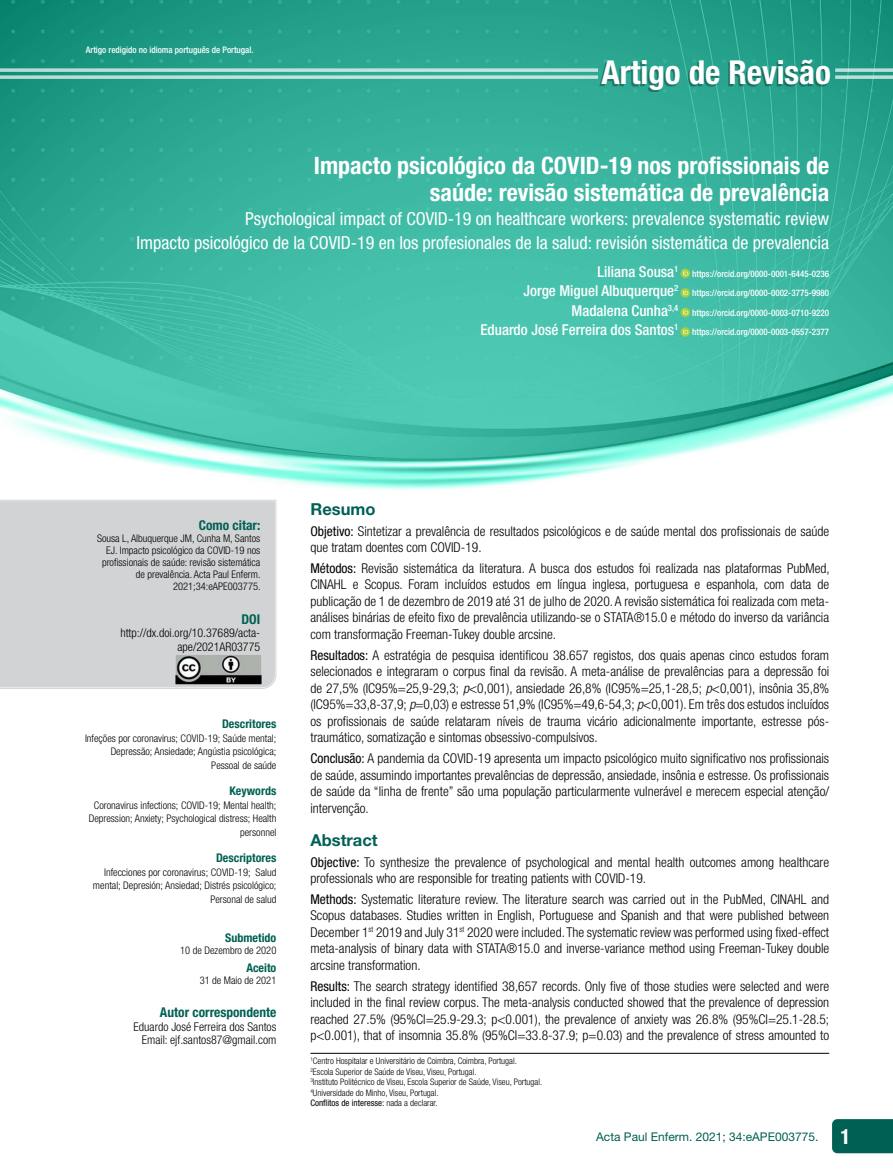
<style>
.page{position:relative;width:893px;height:1170px;background:#fff}
.page>*{position:absolute;margin:0;border:0;box-sizing:border-box;transform-origin:0 0}
.t1{font:700 condensed 33px "Helvetica Neue LT Std";color:#fff}
.t2{font:700 condensed 24px/27px "Helvetica Neue LT Std";color:#fff;text-align:right}
.t3{font:condensed 18px/24px "Helvetica Neue LT Std";color:#fff;text-align:right}
.t4{font:700 16.5px "Helvetica Neue LT Std";color:#006053}
.t5{font:500 condensed 15px "Helvetica Neue LT Std";color:#fff}
.t6{font:300 condensed 13.5px/16.5px "Helvetica Neue LT Std";color:#000;text-align:justify}
.t7{font:700 condensed 13.5px "Helvetica Neue LT Std";color:#006053}
.t8{font:300 condensed 12px/13.5px "Helvetica Neue LT Std";color:#000;text-align:right}
.t9{font:700 condensed 12px "Helvetica Neue LT Std";color:#006053}
.t10{font:12px "Helvetica Neue LT Std";color:#006053}
.t11{font:300 condensed 10.5px/13.5px "Helvetica Neue LT Std";color:#000;text-align:right}
.t12{font:300 condensed 9px/10.5px "Helvetica Neue LT Std";color:#000}
.t13{font:500 condensed 9px "Helvetica Neue LT Std";color:#fff}
.s1{font-weight:400}
.s2{font-style:italic}
.s3{font-weight:700;font-stretch:condensed;font-size:21px;color:#fff}
</style>
<div class="page">
<div style="left:832px;top:1119px;width:61px;height:34px;background:#006053"></div>
<img style="left:0;top:0;width:893px;height:490px">
<svg style="left:835px;top:75px;width:58px;height:4px"></svg>
<svg style="left:835px;top:68px;width:58px;height:4px"></svg>
<svg style="left:0;top:500px;width:277px;height:189px"></svg>
<div style="left:0;top:501px;width:275px;height:186px;background:#d1d3d4"></div>
<svg style="left:680px;top:269px;width:10px;height:9px"></svg>
<svg style="left:683px;top:270px;width:5px;height:5px"></svg>
<svg style="left:680px;top:288px;width:10px;height:10px"></svg>
<svg style="left:683px;top:290px;width:5px;height:5px"></svg>
<svg style="left:680px;top:308px;width:10px;height:9px"></svg>
<svg style="left:683px;top:309px;width:5px;height:5px"></svg>
<svg style="left:680px;top:327px;width:10px;height:10px"></svg>
<svg style="left:683px;top:329px;width:5px;height:5px"></svg>
<hr style="left:310px;top:1052px;width:519px;height:1px;background:#000">
<img style="left:175px;top:654px;width:86px;height:31px">
<div style="left:599px;top:61px;width:229px;height:31px;background:#000;opacity:.3"></div>
<svg style="left:0;top:75px;width:598px;height:4px;background:#aadad2"></svg>
<svg style="left:0;top:68px;width:598px;height:4px;background:#aadad1"></svg>
<p class="t13" style="left:86px;top:44px;width:169px">Artigo redigido no idioma português de Portugal.</p>
<h1 class="t1" style="left:601px;top:52px;width:231px">Artigo de Revisão</h1>
<h2 class="t2" style="left:314px;top:151px;width:517px">Impacto psicológico da COVID-19 nos profissionais de saúde: revisão sistemática de prevalência</h2>
<h3 class="t3" style="left:136px;top:206px;width:694px">Psychological impact of COVID-19 on healthcare workers: prevalence systematic review<br>Impacto psicológico de la COVID-19 en los profesionales de la salud: revisión sistemática de prevalencia</h3>
<p class="t5" style="left:598px;top:262px;width:82px">Liliana Sousa<sup>1</sup></p>
<p class="t13" style="left:692px;top:268px;width:138px">https://orcid.org/0000-0001-6445-0236</p>
<p class="t5" style="left:523px;top:282px;width:156px">Jorge Miguel Albuquerque<sup>2</sup></p>
<p class="t13" style="left:692px;top:287px;width:138px">https://orcid.org/0000-0002-3775-9980</p>
<p class="t5" style="left:572px;top:301px;width:108px">Madalena Cunha<sup>3,4</sup></p>
<p class="t13" style="left:692px;top:307px;width:138px">https://orcid.org/0000-0003-0710-9220</p>
<p class="t5" style="left:480px;top:321px;width:200px">Eduardo José Ferreira dos Santos<sup>1</sup></p>
<p class="t13" style="left:692px;top:326px;width:138px">https://orcid.org/0000-0003-0557-2377</p>
<p class="t7" style="left:199px;top:517px;width:63px">Como citar:</p>
<p class="t11" style="left:97px;top:532px;width:165px;line-height:12px">Sousa L, Albuquerque JM, Cunha M, Santos EJ. Impacto psicológico da COVID-19 nos profissionais de saúde: revisão sistemática de prevalência. Acta Paul Enferm.<br>2021;34:eAPE003775.</p>
<p class="t7" style="left:241px;top:611px;width:20px">DOI</p>
<p class="t8" style="left:120px;top:626px;width:141px">http://dx.doi.org/10.37689/acta&shy;ape/2021AR03775</p>
<p class="t9" style="left:222px;top:716px;width:56px">Descritores</p>
<p class="t11" style="left:85px;top:731px;width:193px">Infeções por coronavirus; COVID-19; Saúde mental;<br>Depressão; Ansiedade; Angústia psicológica;<br>Pessoal de saúde</p>
<p class="t9" style="left:230px;top:783px;width:48px">Keywords</p>
<p class="t11" style="left:89px;top:798px;width:189px">Coronavirus infections; COVID-19; Mental health;<br>Depression; Anxiety; Psychological distress; Health personnel</p>
<p class="t9" style="left:216px;top:850px;width:62px">Descriptores</p>
<p class="t11" style="left:93px;top:865px;width:185px">Infecciones por coronavirus; COVID-19; Salud mental; Depresión; Ansiedad; Distrés psicológico;<br>Personal de salud</p>
<p class="t9" style="left:225px;top:930px;width:53px">Submetido</p>
<p class="t11" style="left:180px;top:943px;width:98px">10 de Dezembro de 2020</p>
<p class="t9" style="left:246px;top:960px;width:31px">Aceito</p>
<p class="t11" style="left:200px;top:973px;width:78px">31 de Maio de 2021</p>
<p class="t7" style="left:160px;top:1004px;width:118px">Autor correspondente</p>
<p class="t8" style="left:134px;top:1019px;width:144px">Eduardo José Ferreira dos Santos<br>Email: ejf.santos87@gmail.com</p>
<p class="t4" style="left:310px;top:498px;width:67px">Resumo</p>
<p class="t6" style="left:310px;top:522px;width:520px"><span class="s1">Objetivo:</span> Sintetizar a prevalência de resultados psicológicos e de saúde mental dos profissionais de saúde que tratam doentes com COVID-19.</p>
<p class="t6" style="left:310px;top:559px;width:521px"><span class="s1">Métodos:</span> Revisão sistemática da literatura. A busca dos estudos foi realizada nas plataformas PubMed, CINAHL e Scopus. Foram incluídos estudos em língua inglesa, portuguesa e espanhola, com data de publicação de 1 de dezembro de 2019 até 31 de julho de 2020. A revisão sistemática foi realizada com meta&shy;análises binárias de efeito fixo de prevalência utilizando-se o STATA®15.0 e método do inverso da variância com transformação Freeman-Tukey double arcsine.</p>
<p class="t6" style="left:310px;top:646px;width:520px"><span class="s1">Resultados:</span> A estratégia de pesquisa identificou 38.657 registos, dos quais apenas cinco estudos foram selecionados e integraram o corpus final da revisão. A meta-análise de prevalências para a depressão foi de 27,5% (IC95%=25,9-29,3; <span class="s2">p</span>&lt;0,001), ansiedade 26,8% (IC95%=25,1-28,5; <span class="s2">p</span>&lt;0,001), insônia 35,8% (IC95%=33,8-37,9; <span class="s2">p</span>=0,03) e estresse 51,9% (IC95%=49,6-54,3; <span class="s2">p</span>&lt;0,001). Em três dos estudos incluídos os profissionais de saúde relataram níveis de trauma vicário adicionalmente importante, estresse pós&shy;traumático, somatização e sintomas obsessivo-compulsivos.</p>
<p class="t6" style="left:310px;top:749px;width:520px"><span class="s1">Conclusão:</span> A pandemia da COVID-19 apresenta um impacto psicológico muito significativo nos profissionais de saúde, assumindo importantes prevalências de depressão, ansiedade, insônia e estresse. Os profissionais de saúde da “linha de frente” são uma população particularmente vulnerável e merecem especial atenção/ intervenção.</p>
<p class="t4" style="left:310px;top:829px;width:69px">Abstract</p>
<p class="t6" style="left:310px;top:853px;width:520px"><span class="s1">Objective:</span> To synthesize the prevalence of psychological and mental health outcomes among healthcare professionals who are responsible for treating patients with COVID-19.</p>
<p class="t6" style="left:310px;top:890px;width:520px"><span class="s1">Methods:</span> Systematic literature review. The literature search was carried out in the PubMed, CINAHL and Scopus databases. Studies written in English, Portuguese and Spanish and that were published between December 1<sup>st</sup> 2019 and July 31<sup>st</sup> 2020 were included. The systematic review was performed using fixed-effect meta-analysis of binary data with STATA®15.0 and inverse-variance method using Freeman-Tukey double arcsine transformation.</p>
<p class="t6" style="left:310px;top:977px;width:520px"><span class="s1">Results:</span> The search strategy identified 38,657 records. Only five of those studies were selected and were included in the final review corpus. The meta-analysis conducted showed that the prevalence of depression reached 27.5% (95%CI=25.9-29.3; p&lt;0.001), the prevalence of anxiety was 26.8% (95%CI=25.1-28.5; p&lt;0.001), that of insomnia 35.8% (95%CI=33.8-37.9; p=0.03) and the prevalence of stress amounted to</p>
<p class="t12" style="left:310px;top:1055px;width:233px"><sup>1</sup>Centro Hospitalar e Universitário de Coimbra, Coimbra, Portugal.<br><sup>2</sup>Escola Superior de Saúde de Viseu, Viseu, Portugal.<br><sup>3</sup>Instituto Politécnico de Viseu, Escola Superior de Saúde, Viseu, Portugal.<br><sup>4</sup>Universidade do Minho, Viseu, Portugal.<br><span class="s1">Conflitos de interesse:</span> nada a declarar.</p>
<p class="t10" style="left:596px;top:1129px;width:256px">Acta Paul Enferm. 2021; 34:eAPE003775. <span class="s3">1</span></p>
</div>
